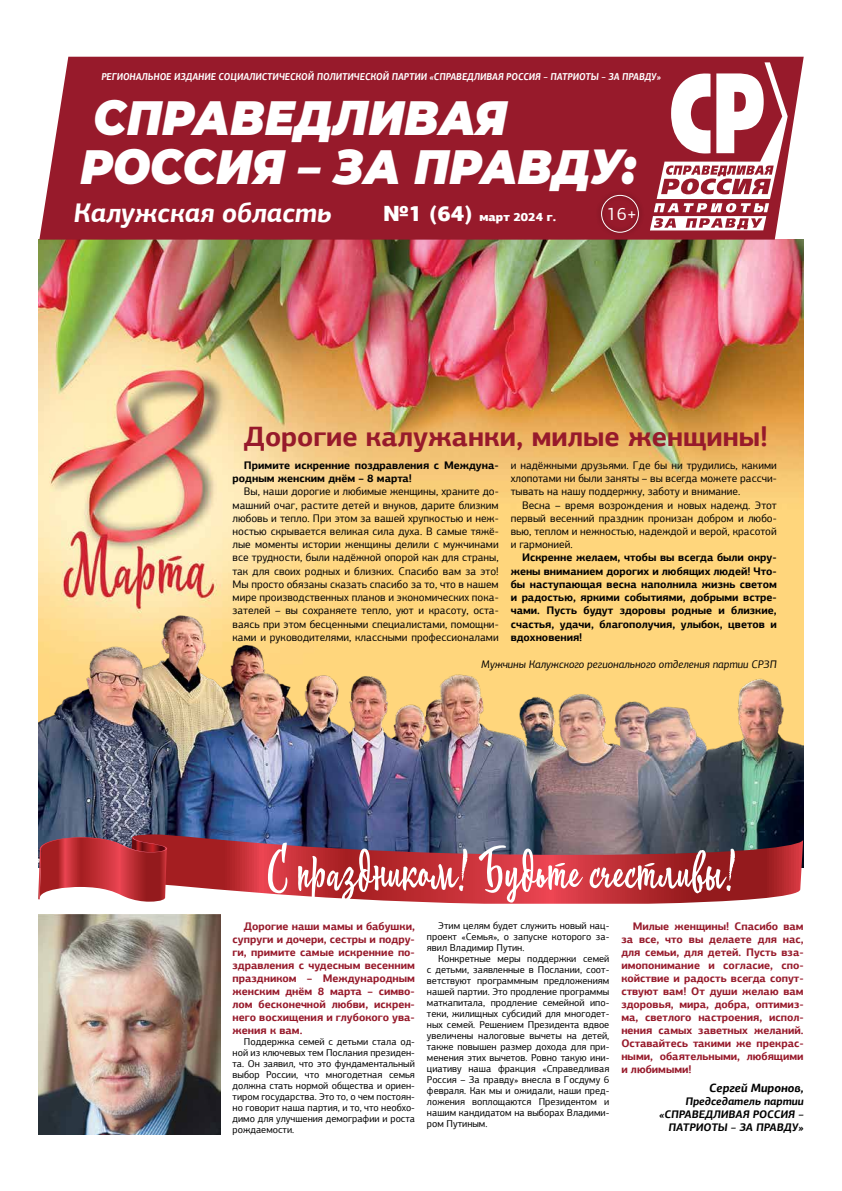
<style>
.page{position:relative;width:842px;height:1191px;background:#fff}
.page>*{position:absolute;margin:0;border:0;box-sizing:border-box;transform-origin:0 0}
.t1{font:60px "Barberry Letters";color:#fff}
.t2{font:italic 900 48px/49px "Montserrat";color:#fff;scale:.92 1}
.t3{font:700 28px "PF Agora Sans Pro";color:#971a2b}
.t4{font:italic 700 27px "PF Agora Sans Pro";color:#fff}
.t5{font:18px "PF Agora Sans Pro";color:#fff}
.t6{font:900 12px "PF Agora Sans Pro";color:#fff}
.t7{font:italic 700 12px "PF Agora Sans Pro";color:#000}
.t8{font:11px/13.2px "PF Agora Sans Pro";color:#000;text-align:justify}
.t9{font:700 11px/13px "PF Agora Sans Pro";color:#971a2b;text-align:justify}
.t10{font:700 11px/13.2px "PF Agora Sans Pro";color:#000}
.t11{font:italic 700 11px/13px "PF Agora Sans Pro";color:#000;text-align:right}
.t12{font:italic 11px "PF Agora Sans Pro";color:#000}
.t13{font:10px/11px "PF Agora Sans Pro";color:#000;text-align:justify}
.t14{font:italic 700 10px "PF Agora Sans Pro";color:#fff;scale:.9 1}
.s1{font-size:22px}
</style>
<div class="page">
<img style="left:38px;top:240px;width:766px;height:576px">
<img style="left:38px;top:914px;width:183px;height:220px">
<div style="left:39px;top:57px;width:765px;height:183px;background:#971a2b"></div>
<div style="left:596px;top:190px;width:48px;height:48px;background:#000;opacity:.5"></div>
<div style="left:601px;top:195px;width:38px;height:38px;border:1px solid #fff;border-radius:50%"></div>
<svg style="left:650px;top:62px;width:138px;height:168px"></svg>
<img style="left:39px;top:542px;width:764px;height:295px">
<svg style="left:129px;top:834px;width:674px;height:69px;background:#a5424c"></svg>
<svg style="left:38px;top:837px;width:129px;height:64px;background:#bc474d"></svg>
<p class="t14" style="left:101px;top:70px;width:623px">РЕГИОНАЛЬНОЕ ИЗДАНИЕ СОЦИАЛИСТИЧЕСКОЙ ПОЛИТИЧЕСКОЙ ПАРТИИ «СПРАВЕДЛИВАЯ РОССИЯ – ПАТРИОТЫ – ЗА ПРАВДУ»</p>
<h2 class="t2" style="left:80px;top:90px;width:605px">СПРАВЕДЛИВАЯ<br>РОССИЯ – ЗА ПРАВДУ:</h2>
<h3 class="t4" style="left:74px;top:196px;width:260px">Калужская область</h3>
<p class="t6" style="left:383px;top:209px;width:175px"><span class="s1">№1 (64)</span> март 2024 г.</p>
<h3 class="t5" style="left:607px;top:202px;width:32px">16+</h3>
<h3 class="t3" style="left:244px;top:419px;width:526px">Дорогие калужанки, милые женщины!</h3>
<p class="t10" style="left:233px;top:458px;width:268px;text-indent:11px">Примите искренние поздравления с Междуна&shy;родным женским днём – 8 марта!</p>
<p class="t8" style="left:233px;top:485px;width:268px;text-indent:11px">Вы, наши дорогие и любимые женщины, храните до&shy;машний очаг, растите детей и внуков, дарите близким любовь и тепло. При этом за вашей хрупкостью и неж&shy;ностью скрывается великая сила духа. В самые тяжё&shy;лые моменты истории женщины делили с мужчинами все трудности, были надёжной опорой как для страны, так для своих родных и близких. Спасибо вам за это!<br>Мы просто обязаны сказать спасибо за то, что в нашем мире производственных планов и экономических пока&shy;зателей – вы сохраняете тепло, уют и красоту, оста&shy;ваясь при этом бесценными специалистами, помощни&shy;ками и руководителями, классными профессионалами</p>
<p class="t8" style="left:511px;top:459px;width:268px">и надёжными друзьями. Где бы ни трудились, какими хлопотами ни были заняты – вы всегда можете рассчи&shy;тывать на нашу поддержку, заботу и внимание.</p>
<p class="t8" style="left:511px;top:498px;width:268px;text-indent:11px">Весна – время возрождения и новых надежд. Этот первый весенний праздник пронизан добром и любо&shy;вью, теплом и нежностью, надеждой и верой, красотой и гармонией.</p>
<p class="t10" style="left:511px;top:551px;width:268px;text-align:justify;text-indent:11px">Искренне желаем, чтобы вы всегда были окру&shy;жены вниманием дорогих и любящих людей! Что&shy;бы наступающая весна наполнила жизнь светом и радостью, яркими событиями, добрыми встре&shy;чами. Пусть будут здоровы родные и близкие, счастья, удачи, благополучия, улыбок, цветов и вдохновения!</p>
<p class="t12" style="left:481px;top:657px;width:297px">Мужчины Калужского регионального отделения партии СРЗП</p>
<h1 class="t1" style="left:265px;top:822px;width:473px">С праздником! Будьте счестливы!</h1>
<p class="t9" style="left:233px;top:919px;width:184px;text-indent:11px">Дорогие наши мамы и бабушки, супруги и дочери, сестры и подру&shy;ги, примите самые искренние по&shy;здравления с чудесным весенним праздником – Международным женским днём 8 марта – симво&shy;лом бесконечной любви, искрен&shy;него восхищения и глубокого ува&shy;жения к вам.</p>
<p class="t13" style="left:233px;top:1036px;width:184px;text-indent:11px">Поддержка семей с детьми стала од&shy;ной из ключевых тем Послания президен&shy;та. Он заявил, что это фундаментальный выбор России, что многодетная семья должна стать нормой общества и ориен&shy;тиром государства. Это то, о чем постоян&shy;но говорит наша партия, и то, что необхо&shy;димо для улучшения демографии и роста рождаемости.</p>
<p class="t13" style="left:427px;top:920px;width:184px;text-indent:11px">Этим целям будет служить новый нац&shy;проект «Семья», о запуске которого за&shy;явил Владимир Путин.</p>
<p class="t13" style="left:427px;top:953px;width:184px;text-indent:11px">Конкретные меры поддержки семей с детьми, заявленные в Послании, соот&shy;ветствуют программным предложениям нашей партии. Это продление программы маткапитала, продление семейной ипо&shy;теки, жилищных субсидий для многодет&shy;ных семей. Решением Президента вдвое увеличены налоговые вычеты на детей, также повышен размер дохода для при&shy;менения этих вычетов. Ровно такую ини&shy;циативу наша фракция «Справедливая Россия – За правду» внесла в Госдуму 6 февраля. Как мы и ожидали, наши пред&shy;ложения воплощаются Президентом и нашим кандидатом на выборах Владими&shy;ром Путиным.</p>
<p class="t9" style="left:621px;top:919px;width:184px;text-indent:11px">Милые женщины! Спасибо вам за все, что вы делаете для нас, для семьи, для детей. Пусть вза&shy;имопонимание и согласие, спо&shy;койствие и радость всегда сопут&shy;ствуют вам! От души желаю вам здоровья, мира, добра, оптимиз&shy;ма, светлого настроения, испол&shy;нения самых заветных желаний.<br>Оставайтесь такими же прекрас&shy;ными, обаятельными, любящими и любимыми!</p>
<p class="t7" style="left:709px;top:1079px;width:96px">Сергей Миронов,</p>
<p class="t11" style="left:659px;top:1094px;width:146px">Председатель партии «СПРАВЕДЛИВАЯ РОССИЯ –<br>ПАТРИОТЫ – ЗА ПРАВДУ»</p>
</div>
